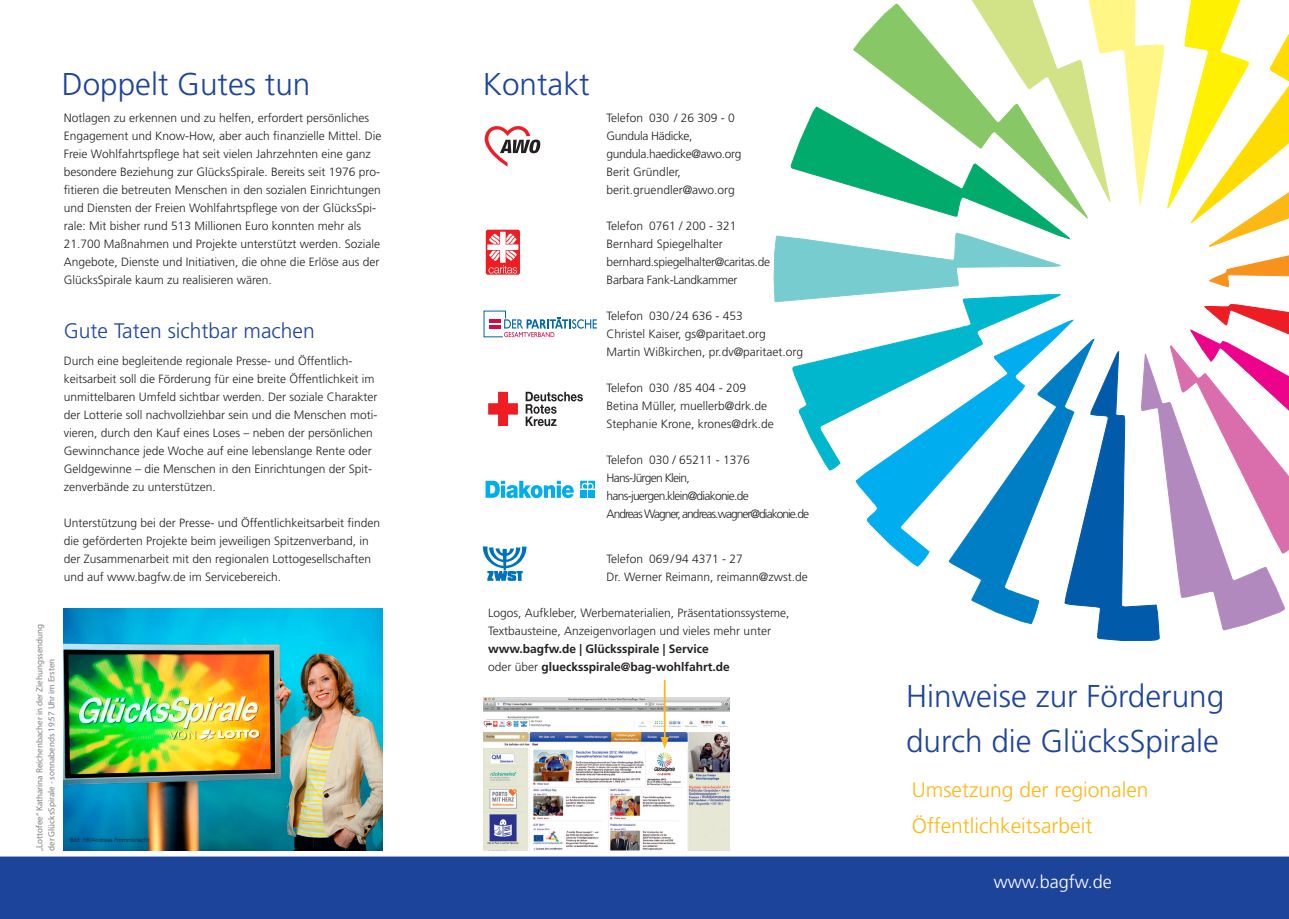
<style>
.page{position:relative;width:1289px;height:919px;background:#fff}
.page>*{position:absolute;margin:0;border:0;box-sizing:border-box;transform-origin:0 0}
.t1{font:300 31.5px/45px "Frutiger LT";color:#1d449b}
.t2{font:300 21px/36px "Frutiger LT";color:#fcb814}
.t3{font:300 21px "Frutiger LT";color:#1d449b}
.t4{font:300 18px "Frutiger LT";color:#fff}
.t5{font:300 12px/18px "Frutiger LT";color:#231f20}
.t6{font:300 12px/18px "Frutiger LT";letter-spacing:-.06em;color:#231f20}
.t7{font:300 12px/18px "Frutiger LT";letter-spacing:-.025em;color:#231f20}
.t8{font:700 12px/18px "Frutiger LT";color:#231f20}
.t9{font:9px/12px "Myriad Pro";color:#808285}
.t10{font:300 6px "Frutiger LT";color:#231f20}
.s1{font-weight:300}
</style>
<div class="page">
<svg style="left:483px;top:546px;width:43px;height:35px"></svg>
<svg style="left:485px;top:480px;width:89px;height:18px"></svg>
<svg style="left:580px;top:480px;width:15px;height:8px"></svg>
<div style="left:580px;top:490px;width:7px;height:8px;background:#00aeef"></div>
<div style="left:588px;top:490px;width:7px;height:8px;background:#00aeef"></div>
<svg style="left:773px;top:0;width:515px;height:641px"></svg>
<img style="left:483px;top:697px;width:246px;height:153px">
<svg style="left:484px;top:126px;width:56px;height:41px"></svg>
<svg style="left:488px;top:392px;width:30px;height:34px"></svg>
<svg style="left:525px;top:392px;width:58px;height:34px"></svg>
<svg style="left:483px;top:310px;width:114px;height:27px"></svg>
<hr style="left:663px;top:680px;width:2px;height:60px;background:#fcb814">
<svg style="left:660px;top:736px;width:9px;height:12px"></svg>
<img style="left:64px;top:608px;width:319px;height:242px">
<div style="left:0;top:856px;width:1288px;height:62px;background:#1d449b"></div>
<svg style="left:486px;top:230px;width:34px;height:45px"></svg>
<svg style="left:487px;top:232px;width:31px;height:41px"></svg>
<h1 class="t1" style="left:62px;top:62px;width:250px">Doppelt Gutes tun</h1>
<h1 class="t1" style="left:483px;top:62px;width:108px">Kontakt</h1>
<p class="t5" style="left:64px;top:109px;width:319px">Notlagen zu erkennen und zu helfen, erfordert persönliches Engagement und Know-How, aber auch finanzielle Mittel. Die Freie Wohlfahrtspflege hat seit vielen Jahrzehnten eine ganz besondere Beziehung zur GlücksSpirale. Bereits seit 1976 pro&shy;fitieren die betreuten Menschen in den sozialen Einrichtungen und Diensten der Freien Wohlfahrtspflege von der GlücksSpi&shy;rale: Mit bisher rund 513 Millionen Euro konnten mehr als 21.700 Maßnahmen und Projekte unterstützt werden. Soziale Angebote, Dienste und Initiativen, die ohne die Erlöse aus der GlücksSpirale kaum zu realisieren wären.</p>
<h2 class="t3" style="left:64px;top:318px;width:252px">Gute Taten sichtbar machen</h2>
<p class="t5" style="left:64px;top:352px;width:315px">Durch eine begleitende regionale Presse- und Öffentlich&shy;keitsarbeit soll die Förderung für eine breite Öffentlichkeit im unmittelbaren Umfeld sichtbar werden. Der soziale Charakter der Lotterie soll nachvollziehbar sein und die Menschen moti&shy;vieren, durch den Kauf eines Loses – neben der persönlichen Gewinnchance jede Woche auf eine lebenslange Rente oder Geldgewinne – die Menschen in den Einrichtungen der Spit&shy;zenverbände zu unterstützen.</p>
<p class="t5" style="left:64px;top:514px;width:318px">Unterstützung bei der Presse- und Öffentlichkeitsarbeit finden die geförderten Projekte beim jeweiligen Spitzenverband, in der Zusammenarbeit mit den regionalen Lottogesellschaften und auf www.bagfw.de im Servicebereich.</p>
<p class="t5" style="left:606px;top:109px;width:136px">Telefon 030 / 26 309 - 0<br>Gundula Hädicke, gundula.haedicke@awo.org<br>Berit Gründler, berit.gruendler@awo.org</p>
<p class="t7" style="left:606px;top:217px;width:165px">Telefon 0761 / 200 - 321<br>Bernhard Spiegelhalter bernhard.spiegelhalter@caritas.de<br>Barbara Fank-Landkammer</p>
<p class="t5" style="left:606px;top:307px;width:198px">Telefon 030/24 636 - 453<br>Christel Kaiser, gs@paritaet.org<br>Martin Wißkirchen, pr.dv@paritaet.org</p>
<p class="t5" style="left:606px;top:379px;width:169px">Telefon 030 /85 404 - 209<br>Betina Müller, muellerb@drk.de<br>Stephanie Krone, krones@drk.de</p>
<p class="t6" style="left:606px;top:451px;width:204px">Telefon 030 / 65211 - 1376<br>Hans-Jürgen Klein, hans-juergen.klein@diakonie.de<br>Andreas Wagner, andreas.wagner@diakonie.de</p>
<p class="t5" style="left:606px;top:550px;width:202px">Telefon 069/94 4371 - 27<br>Dr. Werner Reimann, reimann@zwst.de</p>
<p class="t9" style="left:33px;top:851px;width:229px;rotate:-90deg">„Lottofee“ Katharina Reichenbacher in der Ziehungssendung der GlücksSpirale - sonnabends 19:57 Uhr im Ersten</p>
<p class="t10" style="left:65px;top:836px;width:86px">· Bild: HR/Andreas Frommknecht</p>
<p class="t5" style="left:488px;top:604px;width:303px">Logos, Aufkleber, Werbematerialien, Präsentationssysteme,<br>Textbausteine, Anzeigenvorlagen und vieles mehr unter</p>
<p class="t8" style="left:488px;top:639px;width:243px">www.bagfw.de | Glücksspirale | Service <span class="s1">oder über</span> gluecksspirale@bag-wohlfahrt.de</p>
<h1 class="t1" style="left:906px;top:674px;width:319px">Hinweise zur Förderung durch die GlücksSpirale</h1>
<h2 class="t2" style="left:912px;top:772px;width:238px">Umsetzung der regionalen<br>Öffentlichkeitsarbeit</h2>
<h3 class="t4" style="left:993px;top:871px;width:120px">www.bagfw.de</h3>
</div>
